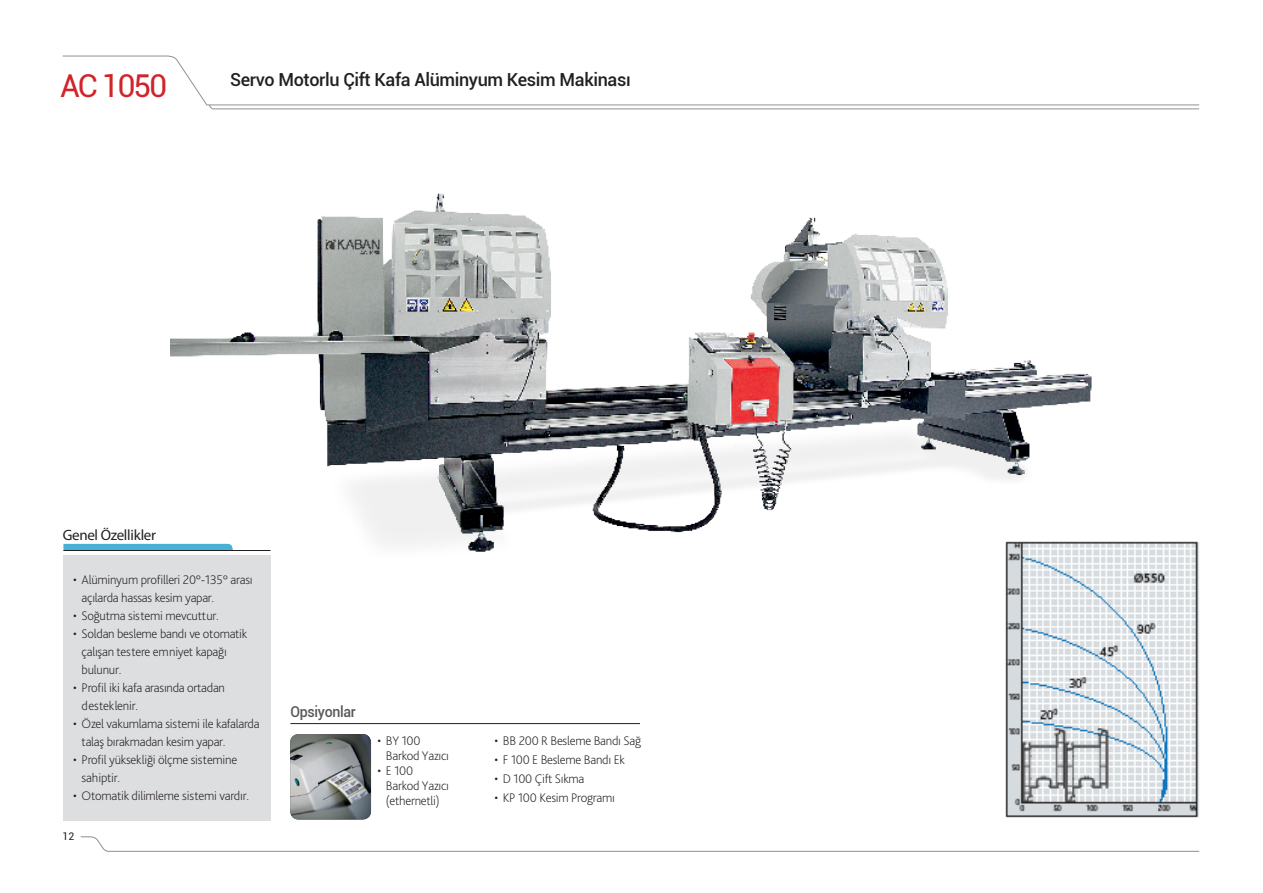
<style>
.page{position:relative;width:1263px;height:893px;background:#fff}
.page>*{position:absolute;margin:0;border:0;box-sizing:border-box;transform-origin:0 0}
.t1{font:31.5px "Roboto";letter-spacing:-.06em;color:#d1232a}
.t2{font:500 18px "Roboto";letter-spacing:-.02em;color:#231f20}
.t3{font:15px "Myriad Pro";letter-spacing:-.02em;color:#231f20}
.t4{font:500 15px "Roboto";letter-spacing:-.02em;color:#57585a;scale:.94 1}
.t5{font:200 13.05px/18px "Bliss Pro";letter-spacing:-.02em;color:#231f20}
.t6{font:10.5px "Roboto";color:#231f20}
</style>
<div class="page">
<svg style="left:209px;top:106px;width:991px;height:4px"></svg>
<svg style="left:62px;top:55px;width:1138px;height:51px"></svg>
<svg style="left:80px;top:836px;width:1120px;height:16px"></svg>
<img style="left:170px;top:193px;width:922px;height:359px">
<img style="left:1003px;top:539px;width:196px;height:279px">
<hr style="left:290px;top:723px;width:350px;height:1px;background:#231f20">
<img style="left:290px;top:734px;width:81px;height:85px">
<div style="left:63px;top:555px;width:208px;height:265px;background:#dddee0"></div>
<svg style="left:63px;top:544px;width:170px;height:6px"></svg>
<hr style="left:63px;top:550px;width:208px;height:1px;background:#231f20">
<h1 class="t1" style="left:60px;top:64px;width:109px">AC 1050</h1>
<h2 class="t2" style="left:230px;top:67px;width:402px">Servo Motorlu Çift Kafa Alüminyum Kesim Makinası</h2>
<p class="t3" style="left:63px;top:526px;width:95px">Genel Özellikler</p>
<p class="t5" style="left:82px;top:570px;width:172px;text-indent:-9px">• Alüminyum profilleri 20°-135° arası açılarda hassas kesim yapar.</p>
<p class="t5" style="left:73px;top:606px;width:147px">• Soğutma sistemi mevcuttur.</p>
<p class="t5" style="left:82px;top:624px;width:167px;text-indent:-9px">• Soldan besleme bandı ve otomatik çalışan testere emniyet kapağı bulunur.</p>
<p class="t5" style="left:82px;top:678px;width:145px;text-indent:-9px">• Profil iki kafa arasında ortadan desteklenir.</p>
<p class="t5" style="left:82px;top:714px;width:179px;text-indent:-9px">• Özel vakumlama sistemi ile kafalarda talaş bırakmadan kesim yapar.</p>
<p class="t5" style="left:82px;top:750px;width:157px;text-indent:-9px">• Profil yüksekliği ölçme sistemine sahiptir.</p>
<p class="t5" style="left:73px;top:786px;width:177px">• Otomatik dilimleme sistemi vardır.</p>
<p class="t6" style="left:63px;top:829px;width:13px">12</p>
<p class="t4" style="left:290px;top:701px;width:71px">Opsiyonlar</p>
<p class="t5" style="left:386px;top:733px;width:65px;line-height:15px;text-indent:-9px">• BY 100<br>Barkod Yazıcı</p>
<p class="t5" style="left:386px;top:763px;width:65px;line-height:15px;text-indent:-9px">• E 100<br>Barkod Yazıcı (ethernetli)</p>
<p class="t5" style="left:494px;top:732px;width:148px">• BB 200 R Besleme Bandı Sağ</p>
<p class="t5" style="left:494px;top:750px;width:132px">• F 100 E Besleme Bandı Ek</p>
<p class="t5" style="left:494px;top:769px;width:92px">• D 100 Çift Sıkma</p>
<p class="t5" style="left:494px;top:788px;width:122px">• KP 100 Kesim Programı</p>
</div>
